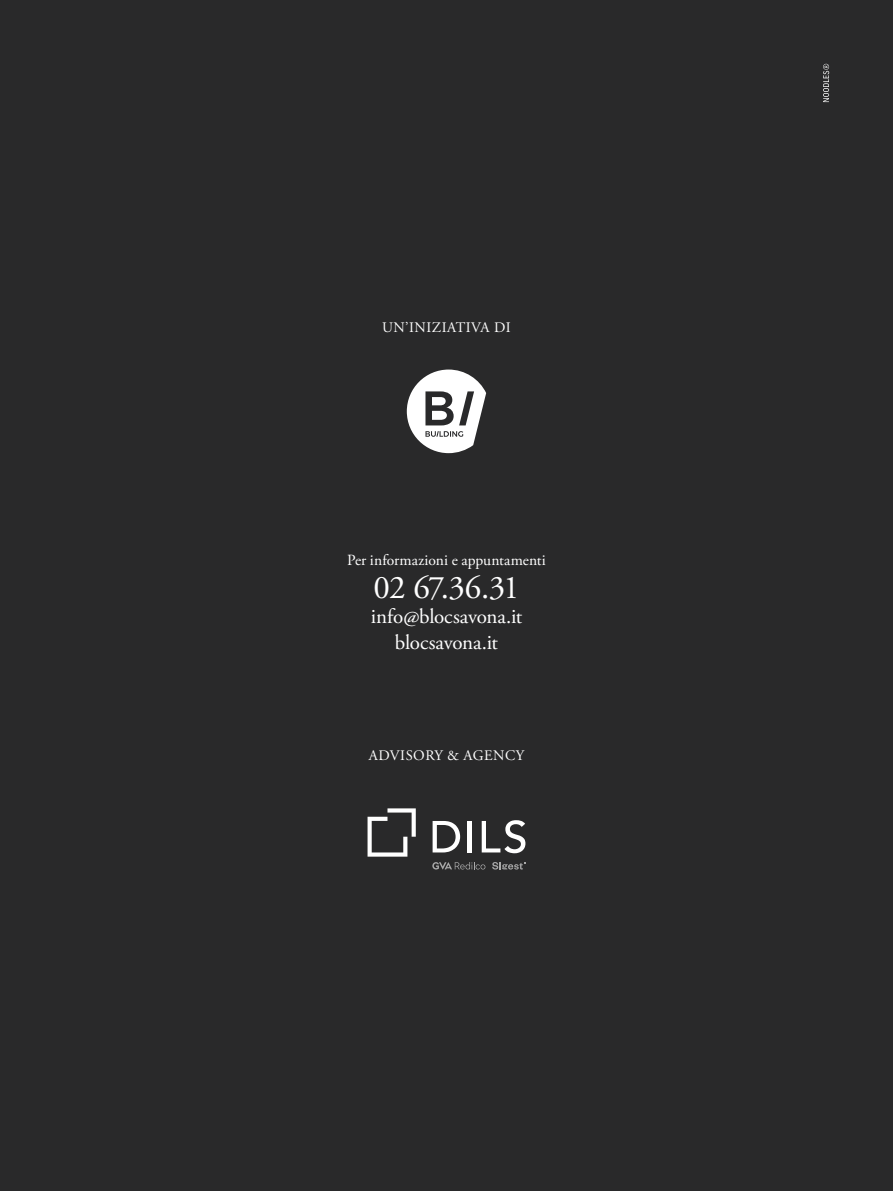
<style>
.page{position:relative;width:893px;height:1191px;background:#29292a}
.page>*{position:absolute;margin:0;border:0;box-sizing:border-box;transform-origin:0 0}
.t1{font:33px "Adobe Garamond Pro";letter-spacing:-.035em;color:#fff}
.t2{font:21px/25.5px "Adobe Garamond Pro";letter-spacing:-.01em;color:#fff;text-align:center}
.t3{font:15.6px "Adobe Garamond Pro";color:#fff}
.t4{font:14.55px "Adobe Garamond Pro";letter-spacing:.035em;color:#fff}
</style>
<div class="page">
<svg style="left:823px;top:64px;width:6px;height:38px"></svg>
<svg style="left:407px;top:369px;width:79px;height:84px"></svg>
<svg style="left:368px;top:808px;width:48px;height:48px"></svg>
<svg style="left:433px;top:821px;width:27px;height:31px"></svg>
<hr style="left:467px;top:821px;width:4px;height:31px;background:#fff">
<svg style="left:482px;top:820px;width:43px;height:33px"></svg>
<svg style="left:492px;top:862px;width:33px;height:7px"></svg>
<svg style="left:432px;top:862px;width:53px;height:7px"></svg>
<p class="t4" style="left:382px;top:319px;width:130px">UN’INIZIATIVA DI</p>
<p class="t3" style="left:347px;top:550px;width:200px">Per informazioni e appuntamenti</p>
<h1 class="t1" style="left:373px;top:567px;width:148px">02 67.36.31</h1>
<p class="t2" style="left:371px;top:604px;width:153px">info@blocsavona.it blocsavona.it</p>
<p class="t4" style="left:369px;top:746px;width:157px">ADVISORY &amp; AGENCY</p>
</div>
